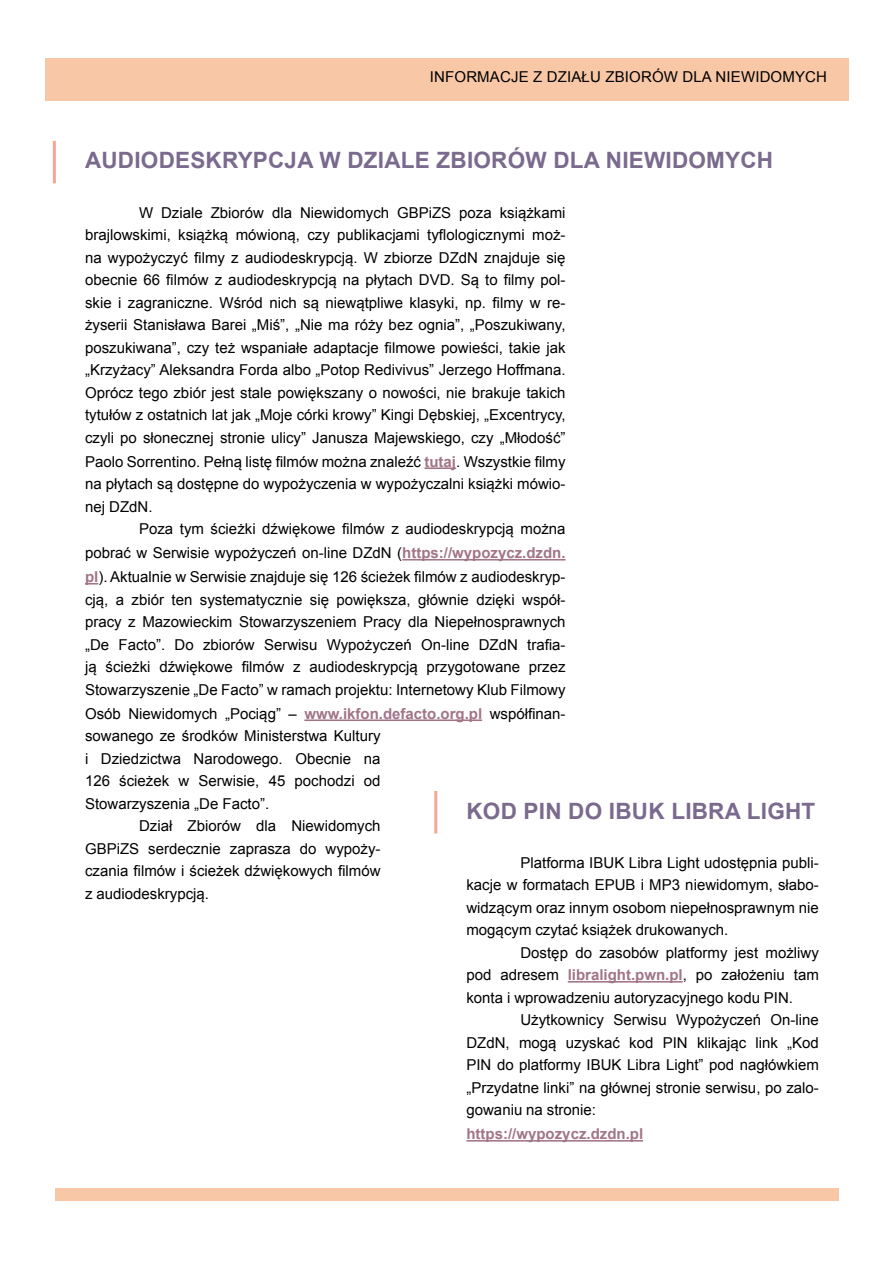
<style>
.page{position:relative;width:893px;height:1263px;background:#fff}
.page>*{position:absolute;margin:0;border:0;box-sizing:border-box;transform-origin:0 0}
.t1{font:700 22.5px "Arial";letter-spacing:.01em;color:#7a6a8e}
.t2{font:15px/22.5px "Arial";color:#000;text-align:justify}
.t3{font:700 15px "Arial";color:#a27488}
.t4{font:15px "Arial";letter-spacing:.065em;color:#000}
.s1{font-weight:700;color:#a27488}
</style>
<div class="page">
<div style="left:45px;top:58px;width:803px;height:42px;background:#f8c7a6"></div>
<hr style="left:53px;top:141px;width:3px;height:42px;background:#f8a694">
<div style="left:55px;top:1188px;width:783px;height:13px;background:#f8c7a6"></div>
<hr style="left:568px;top:981px;width:115px;height:1px;background:#a27488">
<hr style="left:466px;top:1140px;width:177px;height:1px;background:#a27488">
<hr style="left:434px;top:791px;width:3px;height:42px;background:#f8a694">
<hr style="left:424px;top:467px;width:32px;height:2px;background:#a27488">
<hr style="left:402px;top:559px;width:164px;height:1px;background:#a27488">
<svg style="left:85px;top:583px;width:13px;height:1px"></svg>
<hr style="left:304px;top:719px;width:178px;height:2px;background:#a27488">
<p class="t2" style="left:430px;top:66px;width:37px">informacje</p>
<p class="t4" style="left:533px;top:67px;width:160px">zdziałuzbiorów dla</p>
<p class="t2" style="left:716px;top:66px;width:57px">niewidomyc</p>
<p class="t2" style="left:816px;top:66px;width:12px">h</p>
<h1 class="t1" style="left:85px;top:145px;width:137px">Audiodeskry</h1>
<h1 class="t1" style="left:253px;top:145px;width:522px">pcja w Dziale Zbiorów dla Niewidomyc h</h1>
<p class="t2" style="left:85px;top:201px;width:482px;text-indent:54px">W Dziale Zbiorów dla Niewidomych GBPiZS poza książkami brajlowskimi, książką mówioną, czy publikacjami tyflologicznymi moż&shy;na wypożyczyć filmy z audiodeskrypcją. W zbiorze DZdN znajduje się obecnie 66 filmów z audiodeskrypcją na płytach DVD. Są to filmy pol&shy;skie i zagraniczne. Wśród nich są niewątpliwe klasyki, np. filmy w re&shy;żyserii Stanisława Barei „Miś”, „Nie ma róży bez ognia”, „Poszukiwany, poszukiwana”, czy też wspaniałe adaptacje filmowe powieści, takie jak „Krzyżacy” Aleksandra Forda albo „Potop Redivivus” Jerzego H offmana.<br>Oprócz tego zbiór jest stale powiększany o nowości, nie brakuje takich tytułów z ostatnich lat jak „Moje córki krowy” Kingi Dębskiej, „Excentrycy, czyli po słonecznej stronie ulicy” Janusza Majewskiego, czy „Młodość”</p>
<p class="t2" style="left:85px;top:450px;width:482px">Paolo Sorrentino. Pełną listę filmów można znaleźć <span class="s1">tutaj</span>. Wszystkie filmy na płytach są dostępne do wypożyczenia w wypożyczalni książki mówio&shy;nej DZdN.</p>
<p class="t2" style="left:85px;top:517px;width:482px;line-height:24px;text-indent:54px">Poza tym ścieżki dźwiękowe filmów z audiodeskrypcją można pobrać w Serwisie wypożyczeń on-line DZdN (<span class="s1">https://wypozycz.dzdn. pl</span>). Aktualnie w Serwisie znajduje się 126 ścieżek filmów z audiodeskryp-</p>
<p class="t2" style="left:85px;top:588px;width:482px">cją, a zbiór ten systematycznie się powiększa, głównie dzięki współ&shy;pracy z Mazowieckim Stowarzyszeniem Pracy dla Niepełnosprawnych „De Facto”. Do zbiorów Serwisu Wypożyczeń On-line DZdN trafia&shy;ją ścieżki dźwiękowe filmów z audiodeskrypcją przygotowane przez Stowarzyszenie „De Facto” w ramach projektu: I nternetowy Klub Filmowy</p>
<p class="t2" style="left:85px;top:702px;width:482px">Osób Niewidomych „Pociąg” – <span class="s1">www.ikfon.defacto.org.pl</span> współfinan-</p>
<p class="t2" style="left:85px;top:725px;width:297px">sowanego ze środków Ministerstwa Kultury</p>
<p class="t2" style="left:85px;top:747px;width:297px">i Dziedzictwa Narodowego. Obecnie na</p>
<p class="t2" style="left:85px;top:770px;width:297px">126 ścieżek w Serwisie, 45 pochodzi od</p>
<p class="t2" style="left:85px;top:792px;width:186px">Stowarzyszenia „De Facto”.</p>
<p class="t2" style="left:139px;top:815px;width:243px">Dział Zbiorów dla Niewidomych</p>
<p class="t2" style="left:85px;top:837px;width:297px">GBPiZS serdecznie zaprasza do wypoży-</p>
<p class="t2" style="left:85px;top:860px;width:297px">czania filmów i ścieżek dźwiękowych filmów</p>
<p class="t2" style="left:85px;top:882px;width:126px">z audiodeskrypcją.</p>
<h1 class="t1" style="left:466px;top:795px;width:70px">kod PIN</h1>
<h1 class="t1" style="left:568px;top:795px;width:248px">do ibuk libra light</h1>
<p class="t2" style="left:466px;top:851px;width:354px;text-indent:54px">Platforma I BUK Libra Light udostępnia publi&shy;kacje w formatach EPUB i MP3 niewidomym, słabo&shy;widzącym oraz innym osobom niepełnosprawnym nie mogącym czytać książek drukowanych.</p>
<p class="t2" style="left:466px;top:941px;width:354px;text-indent:54px">Dostęp do zasobów platformy jest możliwy pod adresem <span class="s1">libralight.pwn.pl</span>, po założeniu tam konta i wprowadzeniu autoryzacyjnego kodu PI N.</p>
<p class="t2" style="left:466px;top:1009px;width:354px;text-indent:54px">Użytkownicy Serwisu Wypożyczeń On-line DZdN, mogą uzyskać kod PI N klikając link „Kod PI N do platformy I BUK Libra Light” pod nagłówkiem „Przydatne linki” na głównej stronie serwisu, po zalo&shy;gowaniu na stronie:</p>
<p class="t3" style="left:466px;top:1124px;width:178px">https://wypozycz.dzdn.pl</p>
</div>
